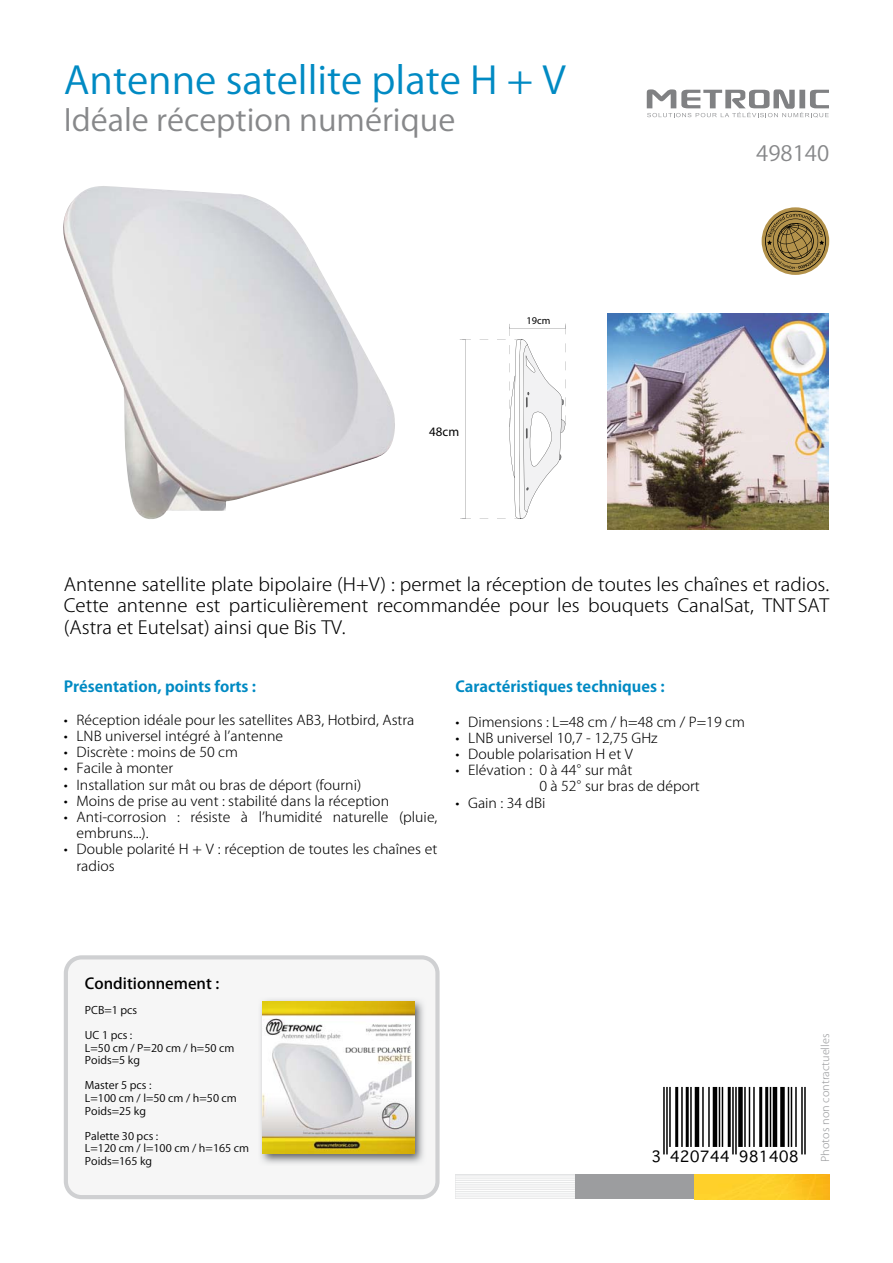
<style>
.page{position:relative;width:893px;height:1263px;background:#fff}
.page>*{position:absolute;margin:0;border:0;box-sizing:border-box;transform-origin:0 0}
.t1{font:37.5px "Koz Go Pro Regular 90 pv RKSJ H";color:#008ac3;scale:1.05 1}
.t2{font:30px "Koz Go Pro Regular 90 pv RKSJ H";color:#87888a;scale:1.05 1}
.t3{font:21px "Koz Go Pro Regular 90 pv RKSJ H";color:#87888a;scale:1.05 1}
.t4{font:18px/21.6px "Koz Go Pro Light 90 pv RKSJ H";color:#000;text-align:justify;scale:1.05 1}
.t5{font:15px "Koz Go Pro Bold 90 pv RKSJ H";color:#008ac3;scale:1.05 1}
.t6{font:15px "Koz Go Pro Medium 90 pv RKSJ H";color:#000;scale:1.05 1}
.t7{font:15px "Geneva";color:#000}
.t8{font:13.5px/16.2px "Koz Go Pro Light 90 pv RKSJ H";color:#000;scale:1.05 1}
.t9{font:12.9px "Myriad Pro";color:#000}
.t10{font:10.5px/12.6px "Koz Go Pro Regular 90 pv RKSJ H";color:#000;scale:1.05 1}
.t11{font:10.5px "Koz Go Pro Light 90 pv RKSJ H";color:#9c9d9f;scale:1.05 1}
.t12{font:10.35px "Myriad Pro";color:#000}
</style>
<div class="page">
<svg style="left:64px;top:955px;width:376px;height:244px;fill:#f6f6f6"></svg>
<div style="left:575px;top:1175px;width:119px;height:24px;background:#9c9d9f"></div>
<div style="left:455px;top:1175px;width:120px;height:24px;background:#edeeef"></div>
<hr style="left:455px;top:1176px;width:120px;height:1px;background:#fff">
<hr style="left:455px;top:1177px;width:120px;height:1px;background:#fff">
<hr style="left:455px;top:1179px;width:120px;height:1px;background:#fff">
<hr style="left:455px;top:1181px;width:120px;height:1px;background:#fff">
<hr style="left:455px;top:1183px;width:120px;height:1px;background:#fff">
<hr style="left:455px;top:1185px;width:120px;height:1px;background:#fff">
<hr style="left:455px;top:1186px;width:120px;height:1px;background:#fff">
<hr style="left:455px;top:1188px;width:120px;height:1px;background:#fff">
<hr style="left:455px;top:1190px;width:120px;height:1px;background:#fff">
<hr style="left:455px;top:1192px;width:120px;height:1px;background:#fff">
<hr style="left:455px;top:1194px;width:120px;height:1px;background:#fff">
<hr style="left:455px;top:1195px;width:120px;height:1px;background:#fff">
<hr style="left:455px;top:1197px;width:120px;height:1px;background:#fff">
<img style="left:694px;top:1175px;width:136px;height:24px">
<svg style="left:647px;top:89px;width:182px;height:28px"></svg>
<hr style="left:663px;top:1087px;width:2px;height:67px;background:#000">
<hr style="left:666px;top:1087px;width:2px;height:67px;background:#000">
<hr style="left:669px;top:1087px;width:2px;height:60px;background:#000">
<hr style="left:675px;top:1087px;width:2px;height:60px;background:#000">
<hr style="left:677px;top:1087px;width:1px;height:60px;background:#000">
<hr style="left:681px;top:1087px;width:2px;height:60px;background:#000">
<hr style="left:686px;top:1087px;width:1px;height:60px;background:#000">
<hr style="left:687px;top:1087px;width:2px;height:60px;background:#000">
<hr style="left:690px;top:1087px;width:2px;height:60px;background:#000">
<hr style="left:695px;top:1087px;width:1px;height:60px;background:#000">
<hr style="left:696px;top:1087px;width:2px;height:60px;background:#000">
<hr style="left:698px;top:1087px;width:1px;height:60px;background:#000">
<hr style="left:702px;top:1087px;width:2px;height:60px;background:#000">
<hr style="left:708px;top:1087px;width:2px;height:60px;background:#000">
<hr style="left:713px;top:1087px;width:1px;height:60px;background:#000">
<hr style="left:714px;top:1087px;width:2px;height:60px;background:#000">
<hr style="left:716px;top:1087px;width:1px;height:60px;background:#000">
<hr style="left:719px;top:1087px;width:1px;height:60px;background:#000">
<hr style="left:722px;top:1087px;width:1px;height:60px;background:#000">
<hr style="left:728px;top:1087px;width:1px;height:60px;background:#000">
<hr style="left:729px;top:1087px;width:2px;height:60px;background:#000">
<hr style="left:732px;top:1087px;width:2px;height:67px;background:#000">
<hr style="left:735px;top:1087px;width:2px;height:67px;background:#000">
<hr style="left:738px;top:1087px;width:2px;height:60px;background:#000">
<hr style="left:740px;top:1087px;width:1px;height:60px;background:#000">
<hr style="left:741px;top:1087px;width:2px;height:60px;background:#000">
<hr style="left:744px;top:1087px;width:2px;height:60px;background:#000">
<hr style="left:749px;top:1087px;width:1px;height:60px;background:#000">
<hr style="left:753px;top:1087px;width:2px;height:60px;background:#000">
<hr style="left:759px;top:1087px;width:2px;height:60px;background:#000">
<hr style="left:761px;top:1087px;width:1px;height:60px;background:#000">
<hr style="left:765px;top:1087px;width:2px;height:60px;background:#000">
<hr style="left:767px;top:1087px;width:1px;height:60px;background:#000">
<hr style="left:770px;top:1087px;width:1px;height:60px;background:#000">
<hr style="left:773px;top:1087px;width:1px;height:60px;background:#000">
<hr style="left:774px;top:1087px;width:2px;height:60px;background:#000">
<hr style="left:776px;top:1087px;width:1px;height:60px;background:#000">
<hr style="left:780px;top:1087px;width:2px;height:60px;background:#000">
<hr style="left:782px;top:1087px;width:1px;height:60px;background:#000">
<hr style="left:783px;top:1087px;width:2px;height:60px;background:#000">
<hr style="left:788px;top:1087px;width:1px;height:60px;background:#000">
<hr style="left:791px;top:1087px;width:1px;height:60px;background:#000">
<hr style="left:795px;top:1087px;width:2px;height:60px;background:#000">
<hr style="left:801px;top:1087px;width:2px;height:67px;background:#000">
<hr style="left:804px;top:1087px;width:2px;height:67px;background:#000">
<svg style="left:497px;top:324px;width:69px;height:195px"></svg>
<svg style="left:460px;top:339px;width:11px;height:180px"></svg>
<img style="left:63px;top:186px;width:332px;height:333px">
<img style="left:607px;top:313px;width:222px;height:216px">
<svg style="left:762px;top:207px;width:67px;height:68px"></svg>
<img style="left:258px;top:997px;width:168px;height:168px">
<img style="left:262px;top:1001px;width:152px;height:152px">
<h1 class="t1" style="left:64px;top:66px;width:480px">Antenne satellite plate H + V</h1>
<h2 class="t2" style="left:64px;top:109px;width:374px">Idéale réception numérique</h2>
<p class="t9" style="left:429px;top:423px;width:31px">48cm</p>
<p class="t12" style="left:526px;top:315px;width:25px">19cm</p>
<h3 class="t3" style="left:756px;top:145px;width:71px">498140</h3>
<h3 class="t4" style="left:64px;top:575px;width:730px">Antenne satellite plate bipolaire (H+V) : permet la réception de toutes les chaînes et radios.<br>Cette antenne est particulièrement recommandée pour les bouquets CanalSat, TNT SAT (Astra et Eutelsat) ainsi que Bis TV.</h3>
<p class="t5" style="left:64px;top:681px;width:185px">Présentation, points forts :</p>
<p class="t8" style="left:64px;top:713px;width:335px">• Réception idéale pour les satellites AB3, Hotbird, Astra</p>
<p class="t8" style="left:64px;top:730px;width:210px">• LNB universel intégré à lʼantenne</p>
<p class="t8" style="left:64px;top:746px;width:167px">• Discrète : moins de 50 cm</p>
<p class="t8" style="left:64px;top:762px;width:106px">• Facile à monter</p>
<p class="t8" style="left:64px;top:778px;width:285px">• Installation sur mât ou bras de déport (fourni)</p>
<p class="t8" style="left:64px;top:794px;width:311px">• Moins de prise au vent : stabilité dans la réception</p>
<p class="t8" style="left:77px;top:811px;width:345px;text-indent:-13px">• Anti-corrosion : résiste à lʼhumidité naturelle (pluie, embruns...).</p>
<p class="t8" style="left:77px;top:843px;width:345px;text-indent:-13px">• Double polarité H + V : réception de toutes les chaînes et radios</p>
<p class="t5" style="left:455px;top:681px;width:201px">Caractéristiques techniques :</p>
<p class="t8" style="left:455px;top:715px;width:277px">• Dimensions : L=48 cm / h=48 cm / P=19 cm</p>
<p class="t8" style="left:455px;top:731px;width:194px">• LNB universel 10,7 - 12,75 GHz</p>
<p class="t8" style="left:455px;top:748px;width:170px">• Double polarisation H et V</p>
<p class="t8" style="left:539px;top:764px;width:154px;text-indent:-84px">• Elévation : 0 à 44°sur mât<br>0 à 52°sur bras de déport</p>
<p class="t8" style="left:455px;top:796px;width:87px">• Gain : 34 dBi</p>
<p class="t6" style="left:85px;top:977px;width:129px">Conditionnement :</p>
<p class="t10" style="left:85px;top:1005px;width:51px">PCB=1 pcs</p>
<p class="t10" style="left:85px;top:1030px;width:144px">UC 1 pcs :<br>L=50 cm / P=20 cm / h=50 cm<br>Poids=5 kg</p>
<p class="t10" style="left:85px;top:1080px;width:146px">Master 5 pcs :<br>L=100 cm / l=50 cm / h=50 cm<br>Poids=25 kg</p>
<p class="t10" style="left:85px;top:1131px;width:158px">Palette 30 pcs :<br>L=120 cm / l=100 cm / h=165 cm<br>Poids=165 kg</p>
<p class="t7" style="left:651px;top:1148px;width:149px">3 420744 981408</p>
<p class="t11" style="left:821px;top:1162px;width:123px;rotate:-90deg">Photos non contractuelles</p>
</div>
